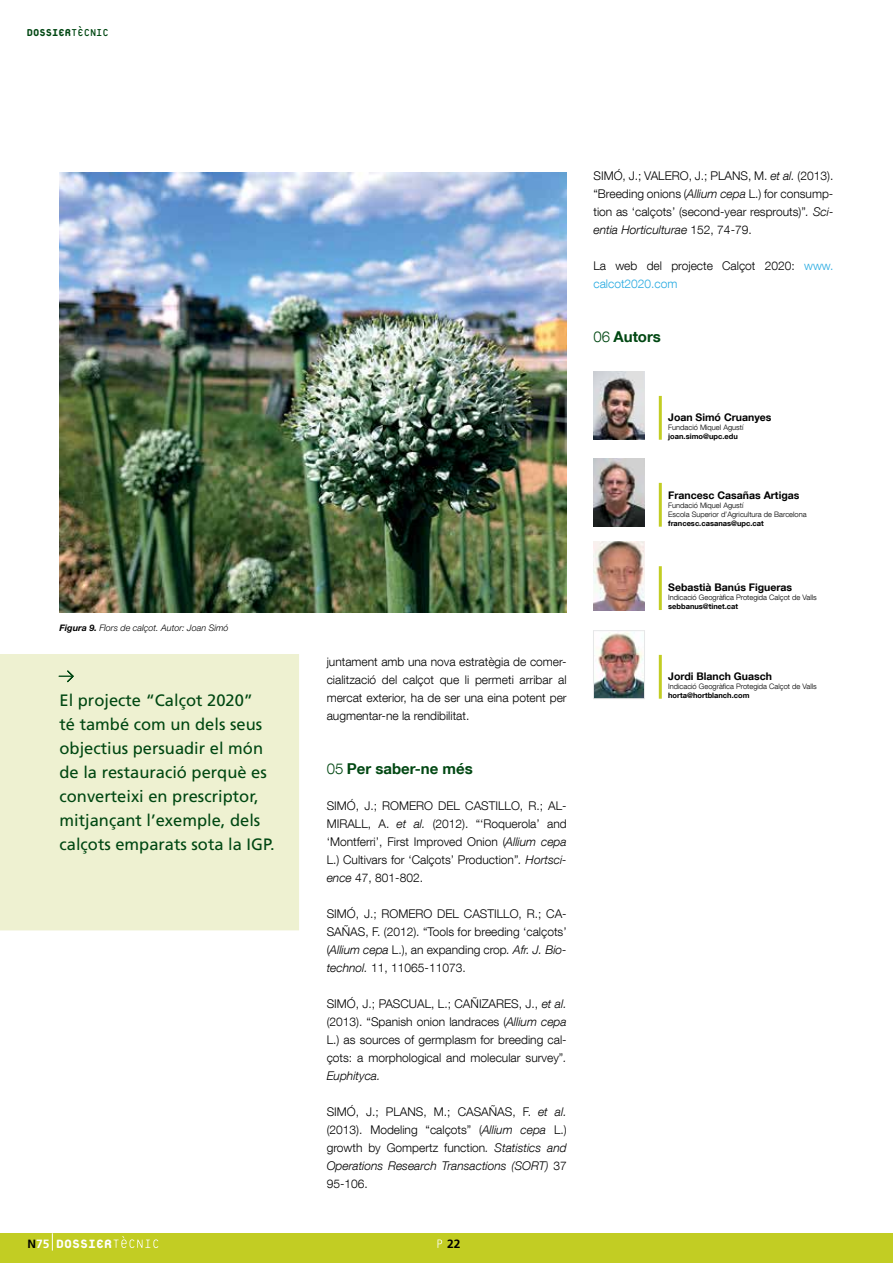
<style>
.page{position:relative;width:893px;height:1263px;background:#fff}
.page>*{position:absolute;margin:0;border:0;box-sizing:border-box;transform-origin:0 0}
.t1{font:800 18px "Platelet";color:#fff;scale:.96 1}
.t2{font:16.5px/24px "Frutiger";color:#004712}
.t3{font:700 15px "Helvetica Neue LT Com";color:#004712}
.t4{font:800 15px "Platelet";color:#004712;scale:.91 1}
.t5{font:300 12px/18px "Helvetica Neue LT Com";color:#000;text-align:justify}
.t6{font:700 12px "Frutiger";color:#000}
.t7{font:700 10.5px "Helvetica Neue LT Com";color:#000}
.t8{font:italic 300 9px "Helvetica Neue LT Pro";color:#000}
.t9{font:300 7.5px/9px "Helvetica Neue LT Com";color:#000}
.t10{font:700 7.5px "Helvetica Neue LT Com";color:#000}
.s1{font-weight:400}
.s2{font-weight:700}
.s3{font-family:"Frutiger";font-weight:700;font-size:12px;color:#000}
.s4{font-family:"Frutiger";font-weight:700;font-size:12px}
.s5{font-style:italic}
.s6{color:#27aae1}
.s7{font-weight:300}
</style>
<div class="page">
<div style="left:0;top:1233px;width:893px;height:30px;background:#c2cd23"></div>
<svg style="left:437px;top:1239px;width:5px;height:9px"></svg>
<svg style="left:52px;top:1233px;width:1px;height:17px"></svg>
<svg style="left:113px;top:1236px;width:45px;height:12px"></svg>
<div style="left:0;top:654px;width:299px;height:276px;background:#eef1d1"></div>
<svg style="left:58px;top:670px;width:16px;height:12px"></svg>
<hr style="left:659px;top:396px;width:3px;height:44px;background:#c2cd23">
<img style="left:593px;top:372px;width:51px;height:68px">
<hr style="left:659px;top:483px;width:3px;height:44px;background:#c2cd23">
<img style="left:593px;top:459px;width:51px;height:68px">
<hr style="left:659px;top:566px;width:3px;height:44px;background:#c2cd23">
<img style="left:593px;top:542px;width:51px;height:68px">
<hr style="left:659px;top:655px;width:3px;height:44px;background:#c2cd23">
<img style="left:595px;top:632px;width:48px;height:65px">
<div style="left:593px;top:630px;width:52px;height:69px;border:1px solid #e6e7e8"></div>
<img style="left:60px;top:172px;width:506px;height:440px">
<p class="t4" style="left:27px;top:26px;width:92px">DOSSIER<span class="s1">TÈCNIC</span></p>
<p class="t8" style="left:60px;top:622px;width:171px"><span class="s2">Figura 9.</span> Flors de calçot. Autor: Joan Simó</p>
<h2 class="t2" style="left:60px;top:688px;width:217px">El projecte “Calçot 2020”<br>té també com un dels seus objectius persuadir el món de la restauració perquè es converteixi en prescriptor, mitjançant l’exemple, dels calçots emparats sota la IGP.</h2>
<h1 class="t1" style="left:28px;top:1235px;width:89px"><span class="s3">N</span><span class="s4">75</span> DOSSIER</h1>
<p class="t5" style="left:593px;top:166px;width:241px">SIMÓ, J.; VALERO, J.; PLANS, M. <span class="s5">et al.</span> (2013). “Breeding onions (<span class="s5">Allium cepa</span> L.) for consump&shy;tion as ‘calçots’ (second-year resprouts)”<span class="s5">. Sci&shy;entia Horticulturae</span> 152, 74-79.</p>
<p class="t5" style="left:593px;top:256px;width:241px">La web del projecte Calçot 2020: <span class="s6">www. calcot2020.com</span></p>
<p class="t3" style="left:593px;top:327px;width:69px"><span class="s7">06</span> Autors</p>
<p class="t5" style="left:327px;top:652px;width:241px">juntament amb una nova estratègia de comer&shy;cialització del calçot que li permeti arribar al mercat exterior, ha de ser una eina potent per augmentar-ne la rendibilitat.</p>
<p class="t3" style="left:327px;top:759px;width:148px"><span class="s7">05</span> Per saber-ne més</p>
<p class="t5" style="left:327px;top:796px;width:241px">SIMÓ, J.; ROMERO DEL CASTILLO, R.; AL-MIRALL, A. <span class="s5">et al.</span> (2012). “‘Roquerola’ and ‘Montferri’, First Improved Onion (<span class="s5">Allium cepa </span>L.) Cultivars for ‘Calçots’ Production”<span class="s5">. Hortsci&shy;ence</span> 47, 801-802.</p>
<p class="t5" style="left:327px;top:904px;width:241px">SIMÓ, J.; ROMERO DEL CASTILLO, R.; CA-SAÑAS, F. (2012). “Tools for breeding ‘calçots’ (<span class="s5">Allium cepa</span> L.), an expanding crop<span class="s5">. Afr. J. Bio&shy;technol.</span> 11, 11065-11073.</p>
<p class="t5" style="left:327px;top:994px;width:241px">SIMÓ, J.; PASCUAL, L.; CAÑIZARES, J., <span class="s5">et al. </span>(2013). “Spanish onion landraces (<span class="s5">Allium cepa </span>L.) as sources of germplasm for breeding cal&shy;çots: a morphological and molecular survey”<span class="s5">.<br>Euphityca.</span></p>
<p class="t5" style="left:327px;top:1102px;width:241px">SIMÓ, J.; PLANS, M.; CASAÑAS, F. <span class="s5">et al. </span>(2013). Modeling “calçots” (<span class="s5">Allium cepa</span> L.) growth by Gompertz function<span class="s5">. Statistics and Operations Research Transactions (SORT)</span> 37<br>95-106.</p>
<p class="t6" style="left:447px;top:1237px;width:15px">22</p>
<p class="t7" style="left:668px;top:411px;width:105px">Joan Simó Cruanyes</p>
<p class="t9" style="left:668px;top:423px;width:77px">Fundació Miquel Agustí</p>
<p class="t10" style="left:668px;top:432px;width:71px">joan.simo@upc.edu</p>
<p class="t7" style="left:668px;top:489px;width:133px">Francesc Casañas Artigas</p>
<p class="t9" style="left:668px;top:501px;width:140px">Fundació Miquel Agustí<br>Escola Superior d’Agricultura de Barcelona</p>
<p class="t10" style="left:668px;top:519px;width:97px">francesc.casanas@upc.cat</p>
<p class="t7" style="left:668px;top:581px;width:126px">Sebastià Banús Figueras</p>
<p class="t9" style="left:668px;top:593px;width:150px">Indicació Geogràfica Protegida Calçot de Valls</p>
<p class="t10" style="left:668px;top:602px;width:72px">sebbanus@tinet.cat</p>
<p class="t7" style="left:668px;top:670px;width:105px">Jordi Blanch Guasch</p>
<p class="t9" style="left:668px;top:682px;width:150px">Indicació Geogràfica Protegida Calçot de Valls</p>
<p class="t10" style="left:668px;top:691px;width:83px">horta@hortblanch.com</p>
</div>
